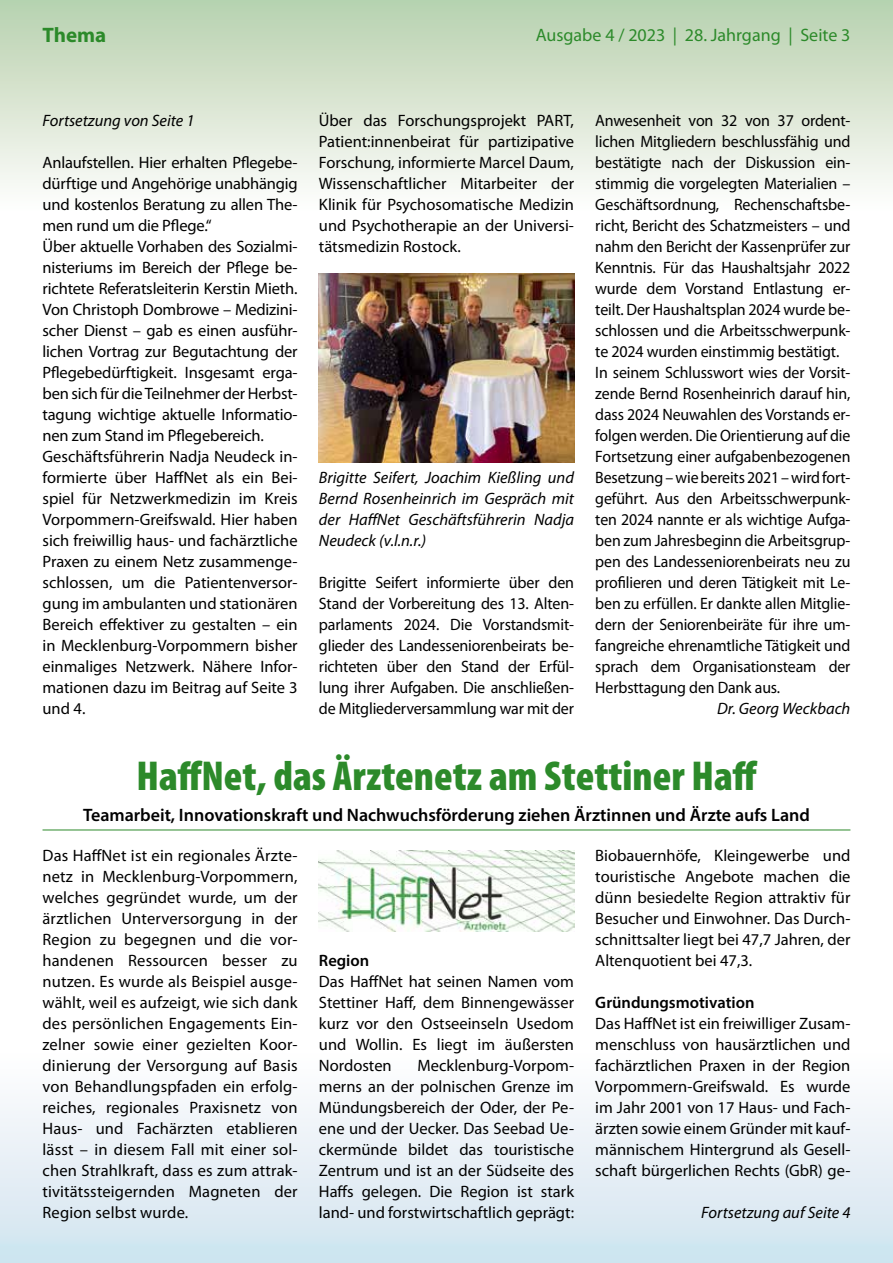
<style>
.page{position:relative;width:893px;height:1263px;background:#fff}
.page>*{position:absolute;margin:0;border:0;box-sizing:border-box;transform-origin:0 0}
.t1{font:900 condensed 42px "Myriad Pro";color:#2c8a2a}
.t2{font:700 21px "Myriad Pro";color:#2c8a2a}
.t3{font:600 18px "Myriad Pro";color:#000}
.t4{font:18px "Myriad Pro";color:#2c8a2a}
.t5{font:16.5px/21px "Myriad Pro";letter-spacing:-.01em;color:#000;text-align:justify}
.t6{font:italic 16.5px/21px "Myriad Pro";color:#000;text-align:justify}
.t7{font:600 16.5px "Myriad Pro";color:#000}
</style>
<div class="page">
<div style="left:0;top:1050px;width:893px;height:213px;background:linear-gradient(to bottom,#fffeff,#cfe4ef)"></div>
<div style="left:0;top:0;width:893px;height:213px;background:linear-gradient(to bottom,#b7d0ad,#fffefe)"></div>
<img style="left:319px;top:273px;width:255px;height:189px">
<hr style="left:43px;top:830px;width:807px;height:1px;background:#2c8a2a">
<img style="left:319px;top:851px;width:255px;height:80px">
<p class="t2" style="left:43px;top:21px;width:65px">Thema</p>
<p class="t4" style="left:536px;top:24px;width:316px">Ausgabe 4 / 2023 | 28. Jahrgang | Seite 3</p>
<p class="t6" style="left:43px;top:110px;width:154px">Fortsetzung von Seite 1</p>
<p class="t5" style="left:43px;top:152px;width:257px;text-align:left">Anlaufstellen. Hier erhalten Pflegebe&shy;dürftige und Angehörige unabhängig und kostenlos Beratung zu allen The&shy;men rund um die Pflege.“<br>Über aktuelle Vorhaben des Sozialmi&shy;nisteriums im Bereich der Pflege be&shy;richtete Referatsleiterin Kerstin Mieth.<br>Von Christoph Dombrowe – Medizini&shy;scher Dienst – gab es einen ausführ&shy;lichen Vortrag zur Begutachtung der Pflegebedürftigkeit. Insgesamt erga&shy;ben sich für die Teilnehmer der Herbst&shy;tagung wichtige aktuelle Informatio&shy;nen zum Stand im Pflegebereich.<br>Geschäftsführerin Nadja Neudeck in&shy;formierte über HaffNet als ein Bei&shy;spiel für Netzwerkmedizin im Kreis Vorpommern-Greifswald. Hier haben sich freiwillig haus- und fachärztliche Praxen zu einem Netz zusammenge&shy;schlossen, um die Patientenversor&shy;gung im ambulanten und stationären Bereich effektiver zu gestalten – ein in Mecklenburg-Vorpommern bisher einmaliges Netzwerk. Nähere Infor&shy;mationen dazu im Beitrag auf Seite 3 und 4.</p>
<p class="t5" style="left:319px;top:110px;width:257px">Über das Forschungsprojekt PART, Patient:innenbeirat für partizipative Forschung, informierte Marcel Daum, Wissenschaftlicher Mitarbeiter der Klinik für Psychosomatische Medizin und Psychotherapie an der Universi&shy;tätsmedizin Rostock.</p>
<p class="t6" style="left:319px;top:467px;width:257px">Brigitte Seifert, Joachim Kießling und Bernd Rosenheinrich im Gespräch mit der HaffNet Geschäftsführerin Nadja Neudeck (v.l.n.r.)</p>
<p class="t5" style="left:319px;top:572px;width:257px">Brigitte Seifert informierte über den Stand der Vorbereitung des 13. Alten&shy;parlaments 2024. Die Vorstandsmit&shy;glieder des Landesseniorenbeirats be&shy;richteten über den Stand der Erfül&shy;lung ihrer Aufgaben. Die anschließen&shy;de Mitgliederversammlung war mit der</p>
<p class="t5" style="left:595px;top:110px;width:257px;text-align:left">Anwesenheit von 32 von 37 ordent&shy;lichen Mitgliedern beschlussfähig und bestätigte nach der Diskussion ein&shy;stimmig die vorgelegten Materialien – Geschäftsordnung, Rechenschaftsbe&shy;richt, Bericht des Schatzmeisters – und nahm den Bericht der Kassenprüfer zur Kenntnis. Für das Haushaltsjahr 2022 wurde dem Vorstand Entlastung er&shy;teilt. Der Haushaltsplan 2024 wurde be&shy;schlossen und die Arbeitsschwerpunk&shy;te 2024 wurden einstimmig bestätigt.<br>In seinem Schlusswort wies der Vorsit&shy;zende Bernd Rosenheinrich darauf hin, dass 2024 Neuwahlen des Vorstands er&shy;folgen werden. Die Orientierung auf die Fortsetzung einer aufgabenbezogenen Besetzung – wie bereits 2021 – wird fort&shy;geführt. Aus den Arbeitsschwerpunk&shy;ten 2024 nannte er als wichtige Aufga&shy;ben zum Jahresbeginn die Arbeitsgrup&shy;pen des Landesseniorenbeirats neu zu profilieren und deren Tätigkeit mit Le&shy;ben zu erfüllen. Er dankte allen Mitglie&shy;dern der Seniorenbeiräte für ihre um&shy;fangreiche ehrenamtliche Tätigkeit und sprach dem Organisationsteam der Herbsttagung den Dank aus.</p>
<p class="t6" style="left:717px;top:698px;width:135px">Dr. Georg Weckbach</p>
<h1 class="t1" style="left:136px;top:749px;width:623px">HaffNet, das Ärztenetz am Stettiner Haff</h1>
<p class="t3" style="left:83px;top:804px;width:728px">Teamarbeit, Innovationskraft und Nachwuchsförderung ziehen Ärztinnen und Ärzte aufs Land</p>
<p class="t5" style="left:43px;top:845px;width:257px">Das HaffNet ist ein regionales Ärzte&shy;netz in Mecklenburg-Vorpommern, welches gegründet wurde, um der ärztlichen Unterversorgung in der Region zu begegnen und die vor&shy;handenen Ressourcen besser zu nutzen. Es wurde als Beispiel ausge&shy;wählt, weil es aufzeigt, wie sich dank des persönlichen Engagements Ein&shy;zelner sowie einer gezielten Koor&shy;dinierung der Versorgung auf Basis von Behandlungspfaden ein erfolg&shy;reiches, regionales Praxisnetz von Haus- und Fachärzten etablieren lässt – in diesem Fall mit einer sol&shy;chen Strahlkraft, dass es zum attrak&shy;tivitätssteigernden Magneten der Region selbst wurde.</p>
<p class="t5" style="left:595px;top:845px;width:257px">Biobauernhöfe, Kleingewerbe und touristische Angebote machen die dünn besiedelte Region attraktiv für Besucher und Einwohner. Das Durch&shy;schnittsalter liegt bei 47,7 Jahren, der Altenquotient bei 47,3.</p>
<p class="t7" style="left:595px;top:992px;width:161px">Gründungsmotivation</p>
<p class="t5" style="left:595px;top:1013px;width:257px">Das HaffNet ist ein freiwilliger Zusam&shy;menschluss von hausärztlichen und fachärztlichen Praxen in der Region Vorpommern-Greifswald. Es wurde im Jahr 2001 von 17 Haus- und Fach&shy;ärzten sowie einem Gründer mit kauf&shy;männischem Hintergrund als Gesell&shy;schaft bürgerlichen Rechts (GbR) ge-</p>
<p class="t7" style="left:319px;top:950px;width:52px">Region</p>
<p class="t5" style="left:319px;top:971px;width:257px">Das HaffNet hat seinen Namen vom Stettiner Haff, dem Binnengewässer kurz vor den Ostseeinseln Usedom und Wollin. Es liegt im äußersten Nordosten</p>
<p class="t5" style="left:319px;top:1055px;width:257px;text-indent:98px">Mecklenburg-Vorpom&shy;merns an der polnischen Grenze im Mündungsbereich der Oder, der Pe&shy;ene und der Uecker. Das Seebad Ue&shy;ckermünde bildet das touristische Zentrum und ist an der Südseite des Haffs gelegen. Die Region ist stark land- und forstwirtschaftlich geprägt:</p>
<p class="t6" style="left:701px;top:1202px;width:151px">Fortsetzung auf Seite 4</p>
</div>
